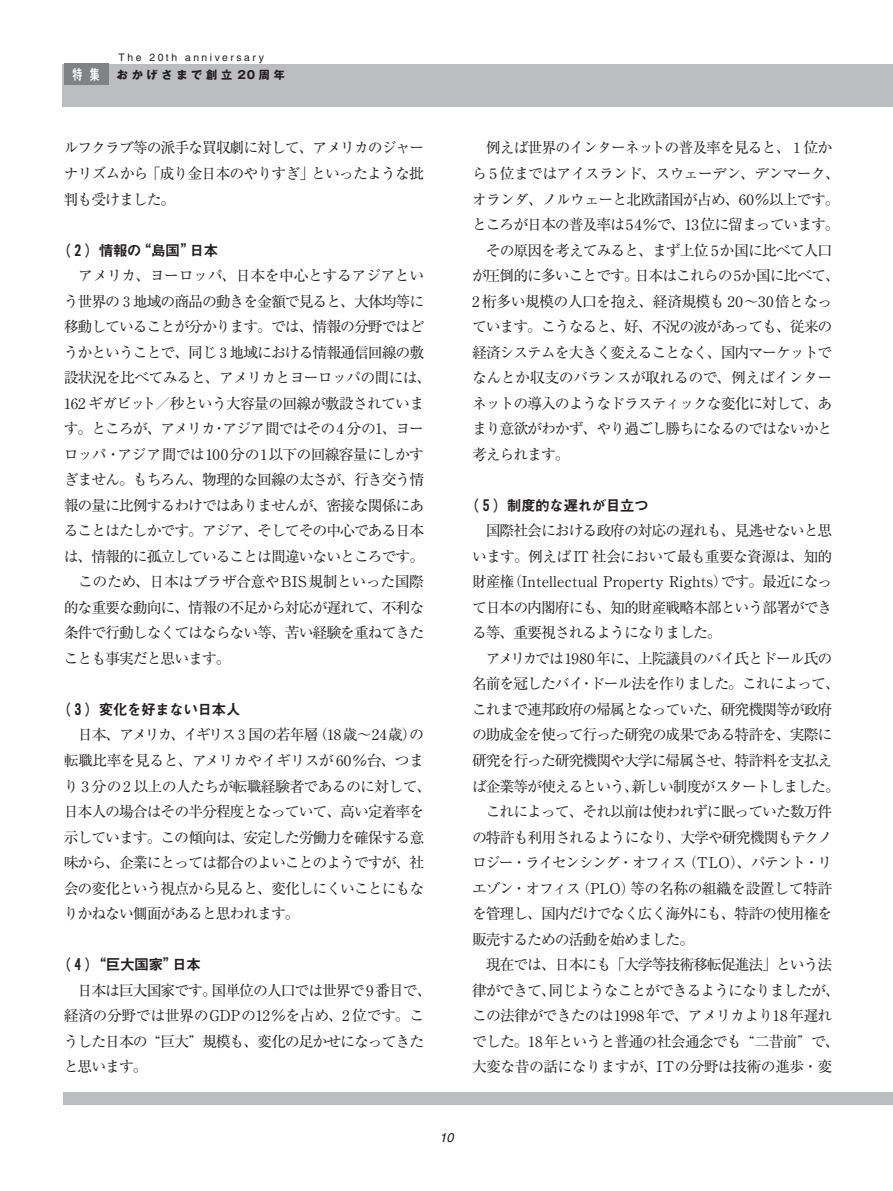
<style>
.page{position:relative;width:893px;height:1191px;background:#fff}
.page>*{position:absolute;margin:0;border:0;box-sizing:border-box;transform-origin:0 0}
.t1{font:14.85px/25.5px "Ryumin";letter-spacing:-.07em;color:#231f20}
.t2{font:14.85px "Midashi Go MB31";letter-spacing:-.05em;color:#231f20}
.cap{font:14.85px "Midashi Go MB31";color:#fff;scale:.7 1}
.t3{font:italic 12.75px "Helvetica";color:#231f20}
.t4{font:700 11.1px "Gothic MB101";letter-spacing:.335em;color:#231f20}
.t5{font:10.35px "Helvetica";letter-spacing:.24em;color:#231f20}
</style>
<div class="page">
<div style="left:64px;top:1092px;width:829px;height:12px;background:#bcbdc0"></div>
<div style="left:63px;top:64px;width:830px;height:42px;background:#bcbdc0"></div>
<div style="left:64px;top:64px;width:44px;height:21px;background:#808285"></div>
<p class="t5" style="left:119px;top:52px;width:147px">The 20th anniversary</p>
<p class="cap" style="left:72px;top:66px;width:41px">特 集</p>
<p class="t4" style="left:117px;top:67px;width:170px">おかげさまで創立 20周年</p>
<p class="t1" style="left:64px;top:135px;width:362px;text-align:justify">ルフクラブ等の派手な買収劇に対して、アメリカのジャーナリズムから「成り金日本のやりすぎ」といったような批判も受けました。</p>
<p class="t2" style="left:56px;top:241px;width:164px">（２）情報の“島国”日本</p>
<p class="t1" style="left:64px;top:262px;width:369px">　アメリカ、ヨーロッパ、日本を中心とするアジアという世界の３地域の商品の動きを金額で見ると、大体均等に移動していることが分かります。では、情報の分野ではどうかということで、同じ３地域における情報通信回線の敷設状況を比べてみると、アメリカとヨーロッパの間には、<br>162 ギガビット／秒という大容量の回線が敷設されています。ところが、アメリカ・アジア間ではその4 分の1、ヨーロッパ・アジア間では100分の1以下の回線容量にしかすぎません。もちろん、物理的な回線の太さが、行き交う情報の量に比例するわけではありませんが、密接な関係にあることはたしかです。アジア、そしてその中心である日本は、情報的に孤立していることは間違いないところです。</p>
<p class="t1" style="left:64px;top:569px;width:362px;text-align:justify">　このため、日本はプラザ合意やBIS規制といった国際的な重要な動向に、情報の不足から対応が遅れて、不利な条件で行動しなくてはならない等、苦い経験を重ねてきたことも事実だと思います。</p>
<p class="t2" style="left:56px;top:700px;width:186px">（３）変化を好まない日本人</p>
<p class="t1" style="left:64px;top:722px;width:369px">　日本、アメリカ、イギリス３国の若年層（18 歳～24歳）の転職比率を見ると、アメリカやイギリスが60％台、つまり 3 分の2 以上の人たちが転職経験者であるのに対して、日本人の場合はその半分程度となっていて、高い定着率を示しています。この傾向は、安定した労働力を確保する意味から、企業にとっては都合のよいことのようですが、社会の変化という視点から見ると、変化しにくいことにもなりかねない側面があると思われます。</p>
<p class="t2" style="left:56px;top:956px;width:146px">（４）“巨大国家”日本</p>
<p class="t1" style="left:64px;top:977px;width:369px">　日本は巨大国家です。国単位の人口では世界で 9 番目で、経済の分野では世界のGDPの12％を占め、2 位です。こうした日本の“巨大”規模も、変化の足かせになってきたと思います。</p>
<p class="t1" style="left:472px;top:135px;width:369px">　例えば世界のインターネットの普及率を見ると、１位から 5 位まではアイスランド、スウェーデン、デンマーク、オランダ、ノルウェーと北欧諸国が占め、60％以上です。ところが日本の普及率は54％で、13位に留まっています。</p>
<p class="t1" style="left:472px;top:237px;width:369px">　その原因を考えてみると、まず上位 5か国に比べて人口が圧倒的に多いことです。日本はこれらの 5か国に比べて、<br>2 桁多い規模の人口を抱え、経済規模も 20～30倍となっています。こうなると、好、不況の波があっても、従来の経済システムを大きく変えることなく、国内マーケットでなんとか収支のバランスが取れるので、例えばインターネットの導入のようなドラスティックな変化に対して、あまり意欲がわかず、やり過ごし勝ちになるのではないかと考えられます。</p>
<p class="t2" style="left:465px;top:496px;width:186px">（５）制度的な遅れが目立つ</p>
<p class="t1" style="left:472px;top:518px;width:362px;text-align:justify">　国際社会における政府の対応の遅れも、見逃せないと思います。例えばIT 社会において最も重要な資源は、知的財産権（Intellectual Property Rights）です。最近になって日本の内閣府にも、知的財産戦略本部という部署ができる等、重要視されるようになりました。</p>
<p class="t1" style="left:472px;top:645px;width:369px">　アメリカでは1980 年に、上院議員のバイ氏とドール氏の名前を冠したバイ・ドール法を作りました。これによって、これまで連邦政府の帰属となっていた、研究機関等が政府の助成金を使って行った研究の成果である特許を、実際に研究を行った研究機関や大学に帰属させ、特許料を支払えば企業等が使えるという、新しい制度がスタートしました。</p>
<p class="t1" style="left:472px;top:798px;width:362px;text-align:justify">　これによって、それ以前は使われずに眠っていた数万件の特許も利用されるようになり、大学や研究機関もテクノロジー・ライセンシング・オフィス（TLO）、パテント・リエゾン・オフィス（PLO）等の名称の組織を設置して特許を管理し、国内だけでなく広く海外にも、特許の使用権を販売するための活動を始めました。</p>
<p class="t1" style="left:472px;top:951px;width:369px">　現在では、日本にも「大学等技術移転促進法」という法律ができて、同じようなことができるようになりましたが、この法律ができたのは1998年で、アメリカより18年遅れでした。18 年というと普通の社会通念でも“二昔前”で、大変な昔の話になりますが、ITの分野は技術の進歩・変</p>
<p class="t3" style="left:439px;top:1130px;width:16px">10</p>
</div>
